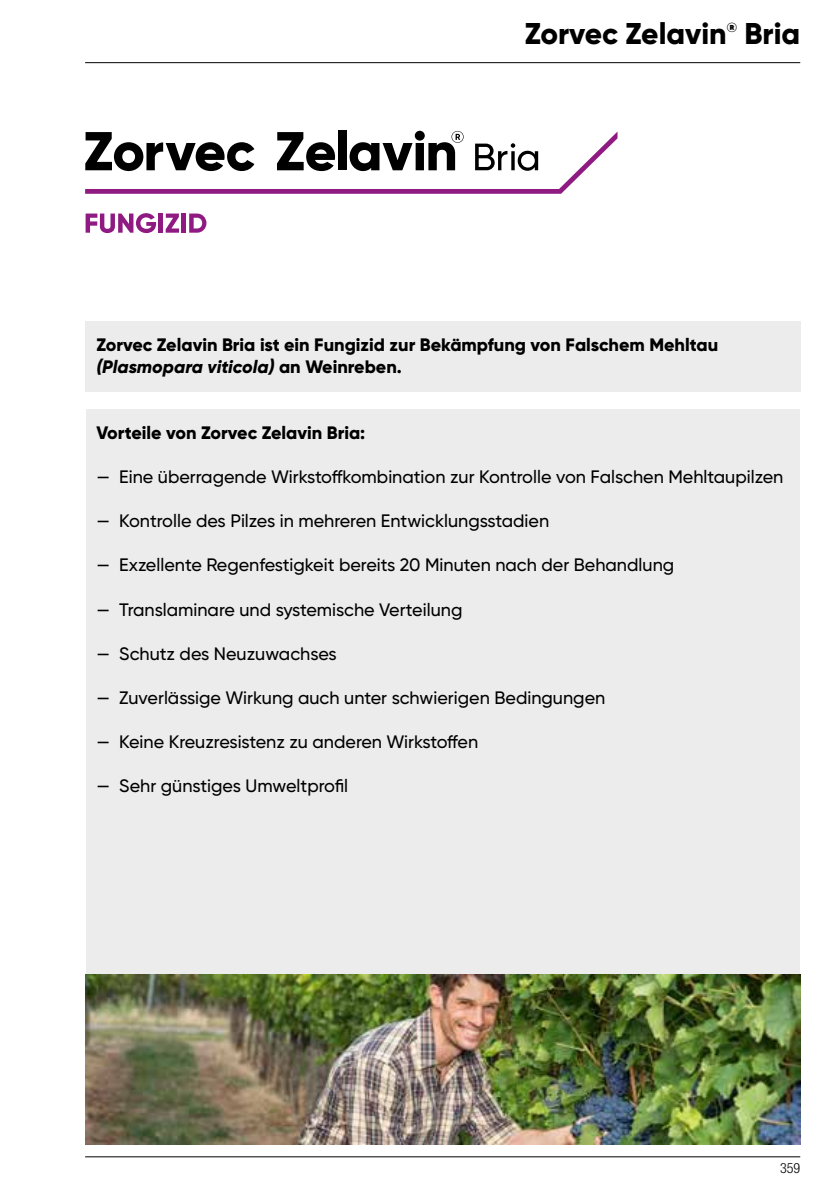
<style>
.page{position:relative;width:840px;height:1191px;background:#fff}
.page>*{position:absolute;margin:0;border:0;box-sizing:border-box;transform-origin:0 0}
.t1{font:800 30px "Gilroy";color:#000}
.t2{font:500 18px "Gilroy";color:#000}
.t3{font:800 18px/22px "Gilroy";color:#000}
.t4{font:300 condensed 14px "Helvetica Neue LT Std";color:#000}
.t5{font:800 13.2px "Gilroy";color:#000}
.s1{font-style:italic}
</style>
<div class="page">
<hr style="left:85px;top:1156px;width:714px;height:1px;background:#000">
<hr style="left:85px;top:62px;width:714px;height:1px;background:#000">
<div style="left:85px;top:321px;width:714px;height:70px;background:#ececec"></div>
<div style="left:86px;top:409px;width:712px;height:713px;background:#ececec"></div>
<img style="left:85px;top:974px;width:714px;height:170px">
<div style="left:338px;top:130px;width:8px;height:40px;background:#000"></div>
<svg style="left:85px;top:213px;width:71px;height:20px"></svg>
<div style="left:158px;top:213px;width:5px;height:20px;background:#8f1b82"></div>
<svg style="left:165px;top:213px;width:14px;height:20px"></svg>
<div style="left:181px;top:213px;width:5px;height:20px;background:#8f1b82"></div>
<svg style="left:189px;top:213px;width:17px;height:20px"></svg>
<svg style="left:85px;top:131px;width:532px;height:63px"></svg>
<h1 class="t1" style="left:524px;top:15px;width:203px">Zorvec Zelavin</h1>
<p class="t5" style="left:726px;top:19px;width:12px">®</p>
<h1 class="t1" style="left:744px;top:15px;width:57px">Bria</h1>
<p class="t3" style="left:96px;top:334px;width:622px">Zorvec Zelavin Bria ist ein Fungizid zur Bekämpfung von Falschem Mehltau <span class="s1">(Plasmopara viticola)</span> an Weinreben.</p>
<p class="t3" style="left:96px;top:422px;width:270px">Vorteile von Zorvec Zelavin Bria:</p>
<p class="t2" style="left:96px;top:466px;width:688px">— Eine überragende Wirkstoffkombination zur Kontrolle von Falschen Mehltaupilzen</p>
<p class="t2" style="left:96px;top:510px;width:454px">— Kontrolle des Pilzes in mehreren Entwicklungsstadien</p>
<p class="t2" style="left:96px;top:554px;width:579px">— Exzellente Regenfestigkeit bereits 20 Minuten nach der Behandlung</p>
<p class="t2" style="left:96px;top:598px;width:367px">— Translaminare und systemische Verteilung</p>
<p class="t2" style="left:96px;top:642px;width:242px">— Schutz des Neuzuwachses</p>
<p class="t2" style="left:96px;top:686px;width:510px">— Zuverlässige Wirkung auch unter schwierigen Bedingungen</p>
<p class="t2" style="left:96px;top:730px;width:383px">— Keine Kreuzresistenz zu anderen Wirkstoffen</p>
<p class="t2" style="left:96px;top:774px;width:253px">— Sehr günstiges Umweltprofil</p>
<p class="t4" style="left:779px;top:1159px;width:22px">359</p>
</div>
